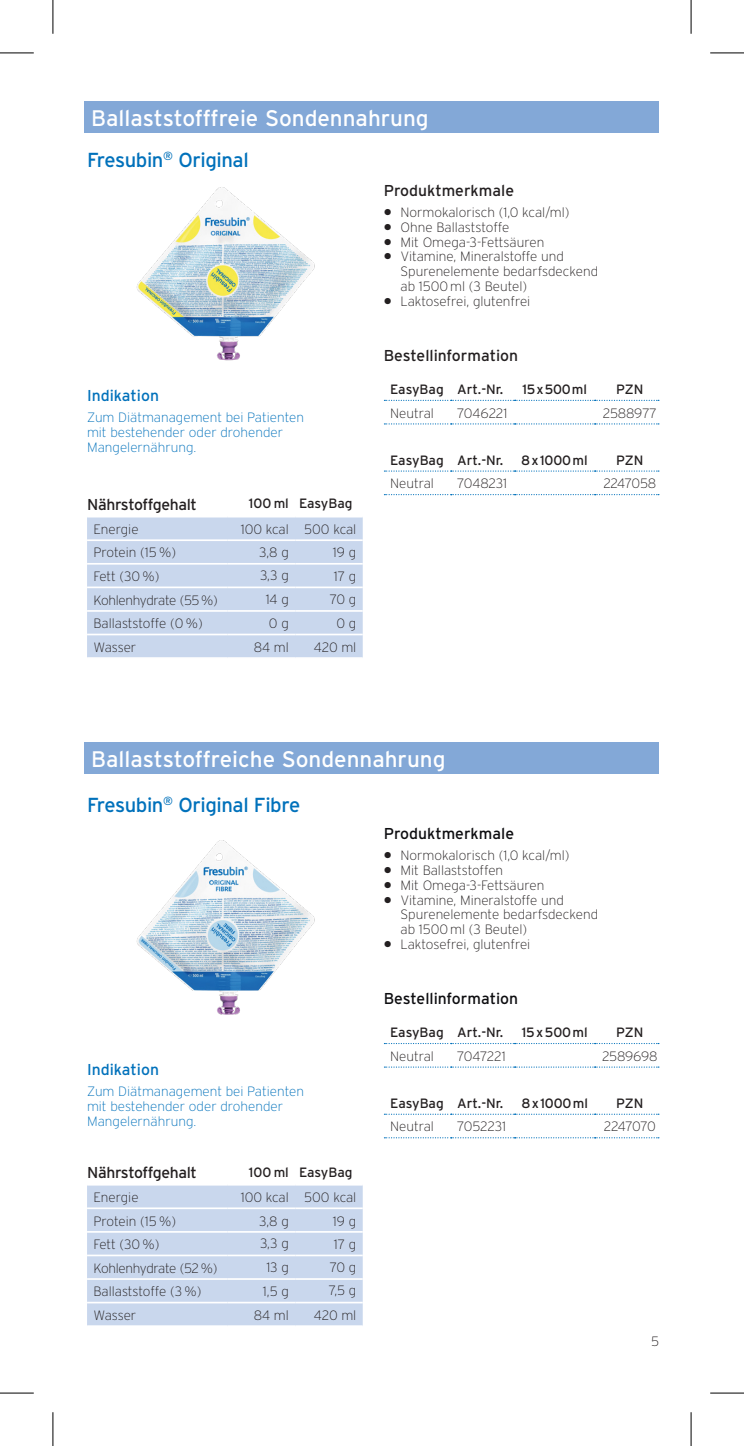
<style>
.page{position:relative;width:744px;height:1446px;background:#fff}
.page>*{position:absolute;margin:0;border:0;box-sizing:border-box;transform-origin:0 0}
.t1{font:22.5px "Interstate";color:#fff}
.t2{font:20.25px "Interstate";letter-spacing:-.02em;color:#0071bb}
.t3{font:15.75px "Interstate";color:#231f20}
.t4{font:15.75px "Interstate";color:#0d0d10}
.t5{font:15.75px "Interstate";letter-spacing:-.02em;color:#231f20}
.t6{font:15.75px "Interstate";color:#0071bb}
.t7{font:200 13.5px/14.8px "Interstate";color:#231f20}
.t8{font:200 13.5px/14.8px "Interstate";color:#0071bb}
.t9{font:13.5px "Interstate";color:#231f20}
.t10{font:200 13.5px "Interstate";letter-spacing:-.02em;color:#231f20}
.t11{font:13.5px "Interstate";letter-spacing:-.02em;color:#231f20}
.t12{font:200 13.5px "Interstate";letter-spacing:-.025em;color:#231f20}
.t13{font:200 13.5px "Interstate";letter-spacing:-.035em;color:#231f20}
.s1{font-weight:900}
</style>
<div class="page">
<div style="left:87px;top:517px;width:276px;height:140px;background:#c9d7ed"></div>
<hr style="left:87px;top:539px;width:141px;height:2px;background:#fff">
<hr style="left:228px;top:539px;width:67px;height:2px;background:#fff">
<hr style="left:295px;top:539px;width:68px;height:2px;background:#fff">
<hr style="left:87px;top:563px;width:141px;height:1px;background:#fff">
<hr style="left:228px;top:563px;width:67px;height:1px;background:#fff">
<hr style="left:295px;top:563px;width:68px;height:1px;background:#fff">
<hr style="left:87px;top:586px;width:141px;height:2px;background:#fff">
<hr style="left:228px;top:586px;width:67px;height:2px;background:#fff">
<hr style="left:295px;top:586px;width:68px;height:2px;background:#fff">
<hr style="left:228px;top:610px;width:67px;height:1px;background:#fff">
<hr style="left:295px;top:610px;width:68px;height:1px;background:#fff">
<hr style="left:228px;top:633px;width:67px;height:2px;background:#fff">
<hr style="left:295px;top:633px;width:68px;height:2px;background:#fff">
<hr style="left:87px;top:610px;width:141px;height:1px;background:#fff">
<hr style="left:87px;top:633px;width:141px;height:2px;background:#fff">
<div style="left:87px;top:1185px;width:276px;height:140px;background:#c9d7ed"></div>
<hr style="left:87px;top:1207px;width:141px;height:1px;background:#fff">
<hr style="left:228px;top:1207px;width:67px;height:1px;background:#fff">
<hr style="left:295px;top:1207px;width:68px;height:1px;background:#fff">
<hr style="left:87px;top:1230px;width:141px;height:2px;background:#fff">
<hr style="left:228px;top:1230px;width:67px;height:2px;background:#fff">
<hr style="left:295px;top:1230px;width:68px;height:2px;background:#fff">
<hr style="left:87px;top:1254px;width:141px;height:2px;background:#fff">
<hr style="left:228px;top:1254px;width:67px;height:2px;background:#fff">
<hr style="left:295px;top:1254px;width:68px;height:2px;background:#fff">
<hr style="left:228px;top:1277px;width:67px;height:2px;background:#fff">
<hr style="left:295px;top:1277px;width:68px;height:2px;background:#fff">
<hr style="left:228px;top:1301px;width:67px;height:2px;background:#fff">
<hr style="left:295px;top:1301px;width:68px;height:2px;background:#fff">
<hr style="left:87px;top:1277px;width:141px;height:2px;background:#fff">
<hr style="left:87px;top:1301px;width:141px;height:2px;background:#fff">
<svg style="left:384px;top:399px;width:275px;height:96px"></svg>
<svg style="left:384px;top:1042px;width:275px;height:96px"></svg>
<div style="left:85px;top:101px;width:574px;height:32px;background:#83a8d7"></div>
<div style="left:85px;top:742px;width:574px;height:32px;background:#83a8d7"></div>
<img style="left:136px;top:187px;width:179px;height:174px">
<img style="left:136px;top:840px;width:179px;height:174px">
<hr style="left:0;top:53px;width:34px;height:1px;background:#000">
<hr style="left:710px;top:53px;width:34px;height:1px;background:#000">
<hr style="left:0;top:1392px;width:34px;height:1px;background:#000">
<hr style="left:710px;top:1392px;width:34px;height:1px;background:#000">
<hr style="left:53px;top:0;width:1px;height:34px;background:#000">
<hr style="left:53px;top:1411px;width:1px;height:34px;background:#000">
<hr style="left:690px;top:0;width:1px;height:34px;background:#000">
<hr style="left:690px;top:1411px;width:1px;height:34px;background:#000">
<h1 class="t1" style="left:91px;top:105px;width:339px">Ballaststofffreie Sondennahrung</h1>
<h2 class="t2" style="left:87px;top:149px;width:163px">Fresubin<sup>®</sup> Original</h2>
<p class="t6" style="left:87px;top:386px;width:73px">Indikation</p>
<p class="t8" style="left:87px;top:410px;width:218px">Zum Diätmanagement bei Patienten mit bestehender oder drohender<br>Mangelernährung.</p>
<p class="t5" style="left:87px;top:496px;width:111px">Nährstoffgehalt</p>
<p class="t9" style="left:249px;top:496px;width:105px">100 ml EasyBag</p>
<p class="t7" style="left:93px;top:521px;width:47px">Energie</p>
<p class="t7" style="left:241px;top:521px;width:117px">100 kcal 500 kcal</p>
<p class="t7" style="left:93px;top:545px;width:84px">Protein (15 %)</p>
<p class="t7" style="left:259px;top:545px;width:31px">3,8 g</p>
<p class="t7" style="left:333px;top:545px;width:25px">19 g</p>
<p class="t7" style="left:93px;top:568px;width:67px">Fett (30 %)</p>
<p class="t7" style="left:260px;top:568px;width:30px">3,3 g</p>
<p class="t7" style="left:334px;top:568px;width:24px">17 g</p>
<p class="t10" style="left:93px;top:592px;width:126px">Kohlenhydrate (55%)</p>
<p class="t7" style="left:266px;top:591px;width:25px">14 g</p>
<p class="t7" style="left:330px;top:591px;width:28px">70 g</p>
<p class="t7" style="left:93px;top:616px;width:111px">Ballaststoffe (0 %)</p>
<p class="t7" style="left:269px;top:616px;width:21px">0 g</p>
<p class="t7" style="left:336px;top:616px;width:21px">0 g</p>
<p class="t7" style="left:93px;top:639px;width:44px">Wasser</p>
<p class="t7" style="left:254px;top:639px;width:37px">84 ml</p>
<p class="t7" style="left:314px;top:639px;width:44px">420 ml</p>
<p class="t3" style="left:384px;top:181px;width:132px">Produktmerkmale</p>
<p class="t7" style="left:384px;top:205px;width:187px"><span class="s1">•</span> Normokalorisch (1,0 kcal/ml)</p>
<p class="t7" style="left:384px;top:219px;width:127px"><span class="s1">•</span> Ohne Ballaststoffe</p>
<p class="t7" style="left:384px;top:234px;width:162px"><span class="s1">•</span> Mit Omega-3-Fettsäuren</p>
<p class="t7" style="left:400px;top:249px;width:199px;text-indent:-17px"><span class="s1">•</span> Vitamine, Mineralstoffe und<br>Spurenelemente bedarfsdeckend ab 1500 ml (3 Beutel)</p>
<p class="t7" style="left:384px;top:294px;width:148px"><span class="s1">•</span> Laktosefrei, glutenfrei</p>
<p class="t3" style="left:384px;top:347px;width:136px">Bestellinformation</p>
<p class="t9" style="left:390px;top:381px;width:114px">EasyBag Art.-Nr.</p>
<p class="t11" style="left:522px;top:381px;width:66px">15x500ml</p>
<p class="t9" style="left:616px;top:381px;width:29px">PZN</p>
<p class="t7" style="left:390px;top:405px;width:45px">Neutral</p>
<p class="t7" style="left:457px;top:405px;width:52px">7046221</p>
<p class="t7" style="left:603px;top:405px;width:55px">2588977</p>
<p class="t9" style="left:390px;top:452px;width:114px">EasyBag Art.-Nr.</p>
<p class="t9" style="left:521px;top:452px;width:68px">8x1000ml</p>
<p class="t9" style="left:616px;top:452px;width:29px">PZN</p>
<p class="t7" style="left:390px;top:476px;width:45px">Neutral</p>
<p class="t7" style="left:457px;top:476px;width:51px">7048231</p>
<p class="t10" style="left:603px;top:476px;width:55px">2247058</p>
<h1 class="t1" style="left:91px;top:746px;width:356px">Ballaststoffreiche Sondennahrung</h1>
<h2 class="t2" style="left:87px;top:793px;width:215px">Fresubin<sup>®</sup> Original Fibre</h2>
<p class="t6" style="left:87px;top:1060px;width:73px">Indikation</p>
<p class="t8" style="left:87px;top:1083px;width:218px">Zum Diätmanagement bei Patienten mit bestehender oder drohender<br>Mangelernährung.</p>
<p class="t5" style="left:87px;top:1163px;width:111px">Nährstoffgehalt</p>
<p class="t9" style="left:249px;top:1164px;width:105px">100 ml EasyBag</p>
<p class="t7" style="left:93px;top:1189px;width:47px">Energie</p>
<p class="t7" style="left:241px;top:1189px;width:117px">100 kcal 500 kcal</p>
<p class="t7" style="left:93px;top:1213px;width:84px">Protein (15 %)</p>
<p class="t7" style="left:259px;top:1213px;width:31px">3,8 g</p>
<p class="t7" style="left:333px;top:1213px;width:25px">19 g</p>
<p class="t7" style="left:93px;top:1236px;width:67px">Fett (30 %)</p>
<p class="t7" style="left:260px;top:1235px;width:30px">3,3 g</p>
<p class="t7" style="left:334px;top:1236px;width:24px">17 g</p>
<p class="t10" style="left:93px;top:1260px;width:126px">Kohlenhydrate (52%)</p>
<p class="t7" style="left:266px;top:1259px;width:24px">13 g</p>
<p class="t7" style="left:330px;top:1259px;width:28px">70 g</p>
<p class="t7" style="left:93px;top:1283px;width:109px">Ballaststoffe (3 %)</p>
<p class="t7" style="left:263px;top:1283px;width:27px">1,5 g</p>
<p class="t7" style="left:329px;top:1282px;width:29px">7,5 g</p>
<p class="t7" style="left:93px;top:1307px;width:44px">Wasser</p>
<p class="t7" style="left:254px;top:1307px;width:37px">84 ml</p>
<p class="t7" style="left:314px;top:1307px;width:44px">420 ml</p>
<p class="t4" style="left:384px;top:824px;width:132px">Produktmerkmale</p>
<p class="t7" style="left:384px;top:847px;width:187px"><span class="s1">•</span> Normokalorisch (1,0 kcal/ml)</p>
<p class="t7" style="left:384px;top:862px;width:121px"><span class="s1">•</span> Mit Ballaststoffen</p>
<p class="t7" style="left:384px;top:877px;width:162px"><span class="s1">•</span> Mit Omega-3-Fettsäuren</p>
<p class="t7" style="left:400px;top:892px;width:199px;text-indent:-17px"><span class="s1">•</span> Vitamine, Mineralstoffe und<br>Spurenelemente bedarfsdeckend ab 1500 ml (3 Beutel)</p>
<p class="t7" style="left:384px;top:936px;width:148px"><span class="s1">•</span> Laktosefrei, glutenfrei</p>
<p class="t4" style="left:384px;top:990px;width:136px">Bestellinformation</p>
<p class="t9" style="left:390px;top:1024px;width:114px">EasyBag Art.-Nr.</p>
<p class="t9" style="left:522px;top:1024px;width:67px">15x500ml</p>
<p class="t9" style="left:616px;top:1024px;width:29px">PZN</p>
<p class="t7" style="left:390px;top:1048px;width:45px">Neutral</p>
<p class="t12" style="left:457px;top:1048px;width:50px">7047221</p>
<p class="t10" style="left:602px;top:1048px;width:57px">2589698</p>
<p class="t9" style="left:390px;top:1095px;width:114px">EasyBag Art.-Nr.</p>
<p class="t9" style="left:521px;top:1095px;width:68px">8x1000ml</p>
<p class="t9" style="left:616px;top:1095px;width:29px">PZN</p>
<p class="t7" style="left:390px;top:1119px;width:45px">Neutral</p>
<p class="t7" style="left:457px;top:1119px;width:50px">7052231</p>
<p class="t13" style="left:604px;top:1119px;width:54px">2247070</p>
<p class="t7" style="left:651px;top:1333px;width:9px">5</p>
</div>
